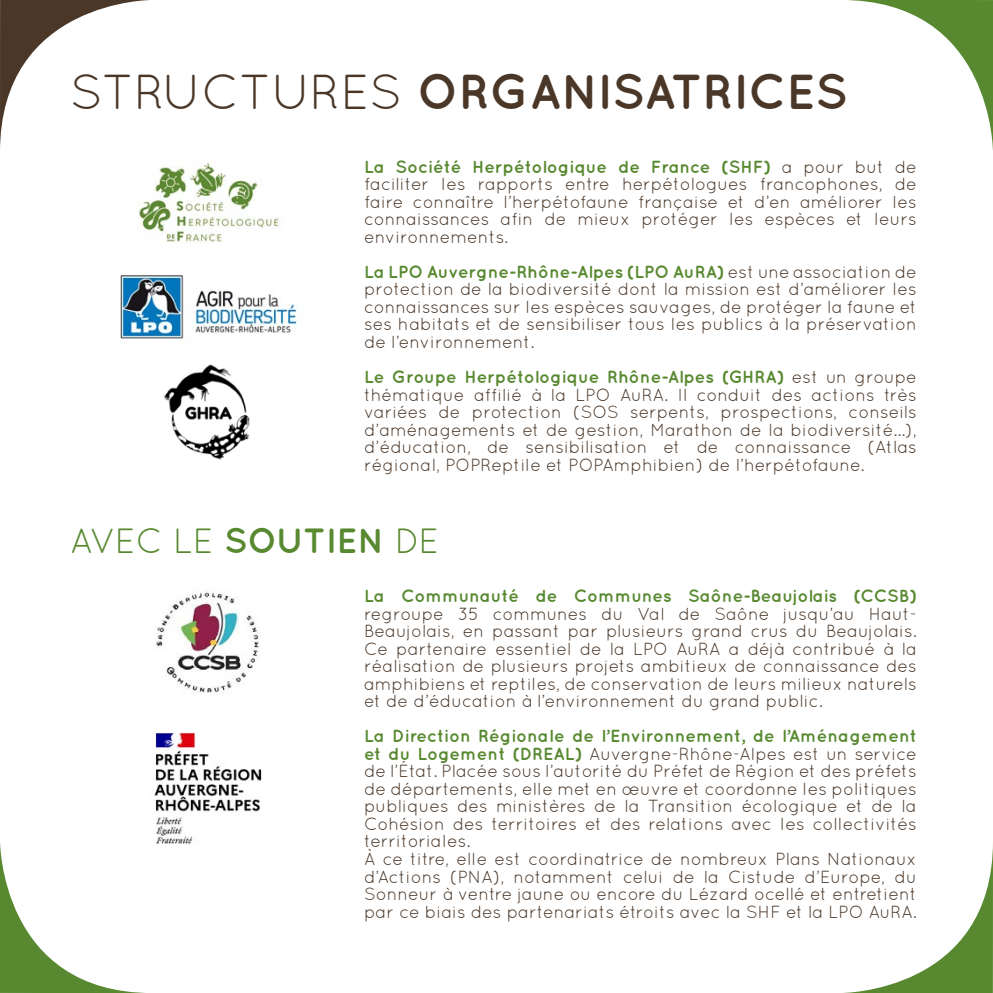
<style>
.page{position:relative;width:993px;height:993px;background:#fff}
.page>*{position:absolute;margin:0;border:0;box-sizing:border-box;transform-origin:0 0}
.t1{font:700 49px "Quicksand";color:#4a3728}
.t2{font:35px "Quicksand";letter-spacing:-.03em;color:#588930}
.t3{font:17.5px/17.5px "Quicksand";color:#4a3728;text-align:justify}
.t4{font:700 17.5px "Quicksand";color:#588930}
.s1{font-weight:400}
.s2{font-weight:700;color:#588930}
.s3{font-weight:700}
</style>
<div class="page">
<svg style="left:0;top:0;width:150px;height:148px"></svg>
<svg style="left:855px;top:862px;width:137px;height:130px"></svg>
<svg style="left:848px;top:0;width:144px;height:138px"></svg>
<svg style="left:0;top:843px;width:131px;height:149px"></svg>
<img style="left:123px;top:146px;width:156px;height:97px">
<img style="left:120px;top:275px;width:178px;height:64px">
<img style="left:163px;top:364px;width:87px;height:96px">
<img style="left:155px;top:591px;width:104px;height:102px">
<img style="left:154px;top:732px;width:108px;height:112px">
<h1 class="t1" style="left:70px;top:62px;width:778px"><span class="s1">STRUCTURES</span> ORGANISATRICES</h1>
<p class="t3" style="left:364px;top:158px;width:554px"><span class="s2">La Société Herpétologique de France (SHF)</span> a pour but de faciliter les rapports entre herpétologues francophones, de faire connaître l’herpétofaune française et d’en améliorer les connaissances afin de mieux protéger les espèces et leurs environnements.</p>
<p class="t3" style="left:364px;top:263px;width:554px"><span class="s2">La LPO Auvergne-Rhône-Alpes (LPO AuRA)</span> est une association de protection de la biodiversité dont la mission est d’améliorer les connaissances sur les espèces sauvages, de protéger la faune et ses habitats et de sensibiliser tous les publics à la préservation de l’environnement.</p>
<p class="t3" style="left:364px;top:368px;width:554px"><span class="s2">Le Groupe Herpétologique Rhône-Alpes (GHRA)</span> est un groupe thématique affilié à la LPO AuRA. Il conduit des actions très variées de protection (SOS serpents, prospections, conseils d’aménagements et de gestion, Marathon de la biodiversité…), d’éducation, de sensibilisation et de connaissance (Atlas régional, POPReptile et POPAmphibien) de l’herpétofaune.</p>
<h2 class="t2" style="left:70px;top:520px;width:370px">AVEC LE <span class="s3">SOUTIEN</span> DE</h2>
<p class="t4" style="left:364px;top:585px;width:554px">La Communauté de Communes Saône-Beaujolais (CCSB)</p>
<p class="t3" style="left:364px;top:604px;width:554px">regroupe 35 communes du Val de Saône jusqu’au Haut-Beaujolais, en passant par plusieurs grand crus du Beaujolais.<br>Ce partenaire essentiel de la LPO AuRA a déjà contribué à la réalisation de plusieurs projets ambitieux de connaissance des amphibiens et reptiles, de conservation de leurs milieux naturels et de d’éducation à l’environnement du grand public.</p>
<p class="t3" style="left:364px;top:727px;width:554px;text-align:left"><span class="s2">La Direction Régionale de l’Environnement, de l’Aménagement et du Logement (DREAL)</span> Auvergne-Rhône-Alpes est un service de l’État. Placée sous l’autorité du Préfet de Région et des préfets de départements, elle met en œuvre et coordonne les politiques publiques des ministères de la Transition écologique et de la Cohésion des territoires et des relations avec les collectivités territoriales.<br>À ce titre, elle est coordinatrice de nombreux Plans Nationaux d’Actions (PNA), notamment celui de la Cistude d’Europe, du Sonneur à ventre jaune ou encore du Lézard ocellé et entretient par ce biais des partenariats étroits avec la SHF et la LPO AuRA.</p>
</div>
